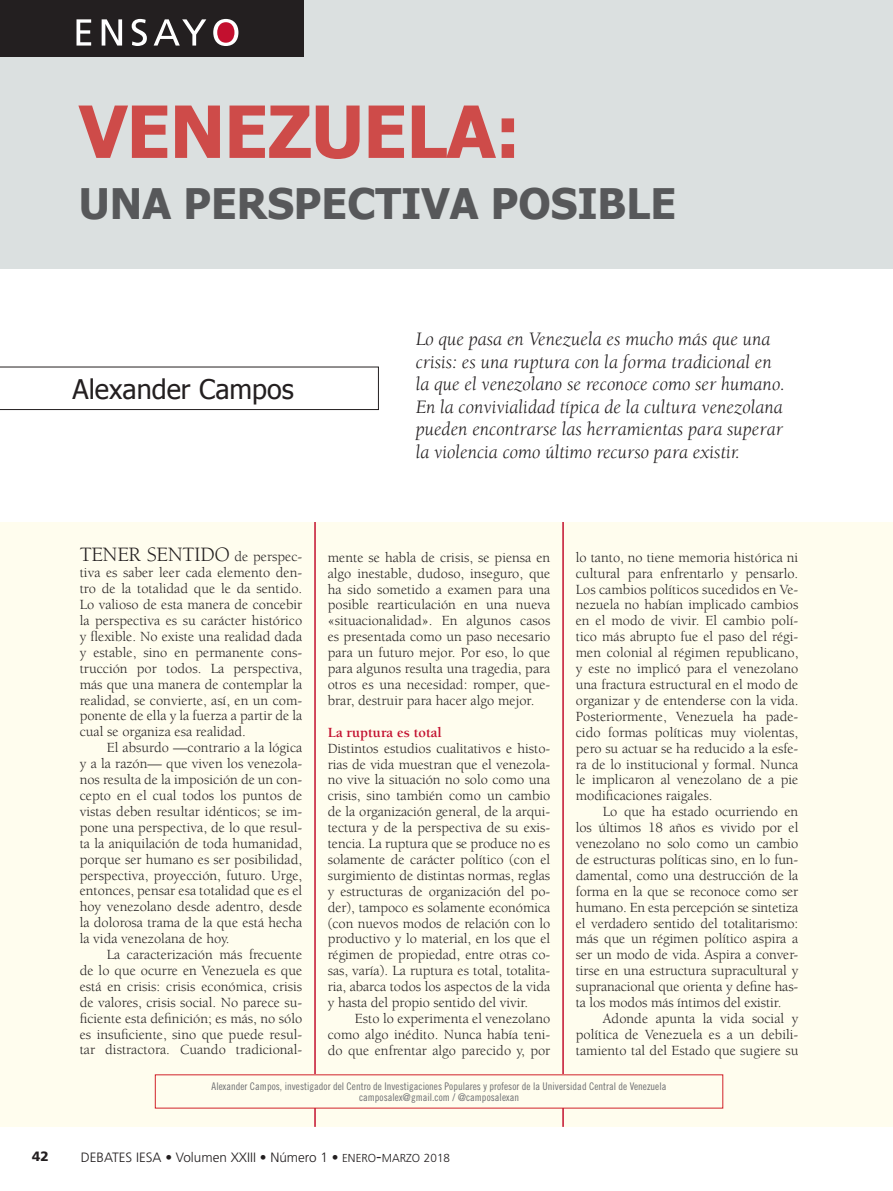
<style>
.page{position:relative;width:893px;height:1191px;background:#fff}
.page>*{position:absolute;margin:0;border:0;box-sizing:border-box;transform-origin:0 0}
.t1{font:700 72px "Tahoma";letter-spacing:-.015em;color:#ce4b49}
.t2{font:700 42px "Tahoma";color:#57585a}
.t3{font:27px "Tahoma";color:#231f20}
.t4{font:21px "Berkeley Std";letter-spacing:-.02em;color:#231f20}
.t5{font:italic 19.5px/22.5px "Berkeley Std";color:#231f20}
.t6{font:14.4px/15.9px "Berkeley Std";color:#231f20;text-align:justify}
.Heading_1{font:700 14.4px "Berkeley Std";color:#c3102f}
.t7{font:300 13.5px "Frutiger";color:#231f20}
.t8{font:900 13.5px "Frutiger";color:#231f20}
.t9{font:10.5px "Trade Gothic LT Std Cn 18";letter-spacing:.005em;color:#6c6d70}
.s1{font-size:14.4px}
.s2{font-size:11.55px}
.s3{font-size:16.5px}
.s4{font-size:11.7px}
</style>
<div class="page">
<div style="left:0;top:0;width:893px;height:1126px;background:#fffdee"></div>
<hr style="left:314px;top:106px;width:2px;height:1020px;background:#c3102f">
<hr style="left:562px;top:106px;width:2px;height:1020px;background:#c3102f">
<div style="left:0;top:0;width:893px;height:521px;background:#fff"></div>
<div style="left:0;top:0;width:893px;height:268px;background:#dbe0e0"></div>
<svg style="left:0;top:367px;width:379px;height:43px"></svg>
<div style="left:0;top:0;width:303px;height:56px;background:#231f20"></div>
<svg style="left:77px;top:19px;width:161px;height:27px"></svg>
<p class="t1" style="left:79px;top:81px;width:443px">VENEZUELA:</p>
<p class="t2" style="left:79px;top:174px;width:599px">UNA PERSPECTIVA POSIBLE</p>
<p class="t3" style="left:73px;top:371px;width:223px">Alexander Campos</p>
<p class="t5" style="left:416px;top:328px;width:371px">Lo que pasa en Venezuela es mucho más que una crisis: es una ruptura con la forma tradicional en la que el venezolano se reconoce como ser humano.<br>En la convivialidad típica de la cultura venezolana pueden encontrarse las herramientas para superar la violencia como último recurso para existir.</p>
<p class="t4" style="left:80px;top:543px;width:224px">TENER SENTIDO <span class="s1">de perspec-</span></p>
<p class="t6" style="left:80px;top:565px;width:224px">tiva es saber leer cada elemento den&shy;tro de la totalidad que le da sentido.<br>Lo valioso de esta manera de concebir la perspectiva es su carácter histórico y flexible. No existe una realidad dada y estable, sino en permanente cons&shy;trucción por todos. La perspectiva, más que una manera de contemplar la realidad, se convierte, así, en un com&shy;ponente de ella y la fuerza a partir de la cual se organiza esa realidad.</p>
<p class="t6" style="left:80px;top:740px;width:224px;text-indent:27px">El absurdo —contrario a la lógica y a la razón— que viven los venezola&shy;nos resulta de la imposición de un con&shy;cepto en el cual todos los puntos de vistas deben resultar idénticos; se im&shy;pone una perspectiva, de lo que resul&shy;ta la aniquilación de toda humanidad, porque ser humano es ser posibilidad, perspectiva, proyección, futuro. Urge, entonces, pensar esa totalidad que es el hoy venezolano desde adentro, desde la dolorosa trama de la que está hecha la vida venezolana de hoy.</p>
<p class="t6" style="left:80px;top:946px;width:224px;text-indent:27px">La caracterización más frecuente de lo que ocurre en Venezuela es que está en crisis: crisis económica, crisis de valores, crisis social. No parece su&shy;ficiente esta definición; es más, no sólo es insuficiente, sino que puede resul&shy;tar distractora. Cuando tradicional-</p>
<p class="t6" style="left:328px;top:549px;width:224px">mente se habla de crisis, se piensa en algo inestable, dudoso, inseguro, que ha sido sometido a examen para una posible rearticulación en una nueva «situacionalidad». En algunos casos es presentada como un paso necesario para un futuro mejor. Por eso, lo que para algunos resulta una tragedia, para otros es una necesidad: romper, que&shy;brar, destruir para hacer algo mejor.</p>
<p class="Heading_1" style="left:328px;top:724px;width:115px">La ruptura es total</p>
<p class="t6" style="left:328px;top:740px;width:224px">Distintos estudios cualitativos e histo&shy;rias de vida muestran que el venezola&shy;no vive la situación no solo como una crisis, sino también como un cambio de la organización general, de la arqui&shy;tectura y de la perspectiva de su exis&shy;tencia. La ruptura que se produce no es solamente de carácter político (con el surgimiento de distintas normas, reglas y estructuras de organización del po&shy;der), tampoco es solamente económica (con nuevos modos de relación con lo productivo y lo material, en los que el régimen de propiedad, entre otras co&shy;sas, varía). La ruptura es total, totalita&shy;ria, abarca todos los aspectos de la vida y hasta del propio sentido del vivir.</p>
<p class="t6" style="left:328px;top:1010px;width:224px;text-indent:27px">Esto lo experimenta el venezolano como algo inédito. Nunca había teni&shy;do que enfrentar algo parecido y, por</p>
<p class="t9" style="left:212px;top:1079px;width:456px">Alexander Campos, investigador del Centro de Investigaciones Populares y profesor de la Universidad Central de Venezuela</p>
<p class="t9" style="left:359px;top:1091px;width:161px">camposalex@gmail.com / @camposalexan</p>
<p class="t6" style="left:576px;top:549px;width:224px">lo tanto, no tiene memoria histórica ni cultural para enfrentarlo y pensarlo.<br>Los cambios políticos sucedidos en Ve&shy;nezuela no habían implicado cambios en el modo de vivir. El cambio polí&shy;tico más abrupto fue el paso del régi&shy;men colonial al régimen republicano, y este no implicó para el venezolano una fractura estructural en el modo de organizar y de entenderse con la vida.<br>Posteriormente, Venezuela ha pade&shy;cido formas políticas muy violentas, pero su actuar se ha reducido a la esfe&shy;ra de lo institucional y formal. Nunca le implicaron al venezolano de a pie modificaciones raigales.</p>
<p class="t6" style="left:576px;top:804px;width:224px;text-indent:27px">Lo que ha estado ocurriendo en los últimos 18 años es vivido por el venezolano no solo como un cambio de estructuras políticas sino, en lo fun&shy;damental, como una destrucción de la forma en la que se reconoce como ser humano. En esta percepción se sintetiza el verdadero sentido del totalitarismo: más que un régimen político aspira a ser un modo de vida. Aspira a conver&shy;tirse en una estructura supracultural y supranacional que orienta y define has&shy;ta los modos más íntimos del existir.</p>
<p class="t6" style="left:576px;top:1010px;width:224px;text-indent:27px">Adonde apunta la vida social y política de Venezuela es a un debili&shy;tamiento tal del Estado que sugiere su</p>
<p class="t8" style="left:32px;top:1148px;width:18px">42</p>
<p class="t7" style="left:81px;top:1150px;width:371px">DEBATES IESA • Volumen XXIII • Número 1 • <span class="s2">ENERO</span><span class="s3">-</span><span class="s2">MARZO</span> <span class="s4">2018</span></p>
</div>
